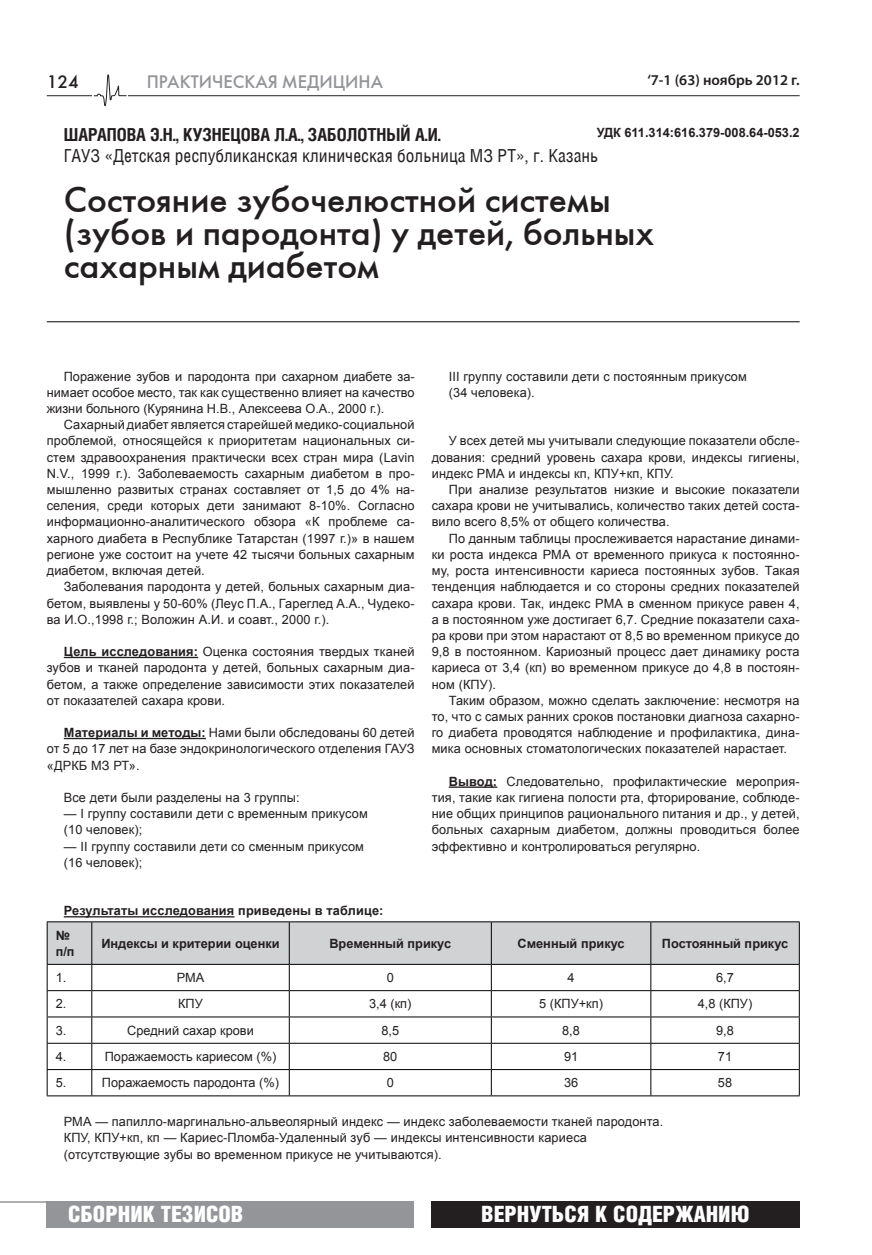
<style>
.page{position:relative;width:872px;height:1255px;background:#fff}
.page>*{position:absolute;margin:0;border:0;box-sizing:border-box;transform-origin:0 0}
.zagolovok{font:36px/33px "Futuris C";color:#231f20}
.t1{font:900 22.5px "Helios Cond";color:#fff}
.avtor_staty{font:18px/21px "Helios Cond";color:#231f20}
.t2{font:18px "Futuris C";color:#939598}
.avtor_staty-2{font:700 18px "Helios Cond";color:#231f20}
.t3{font:18px "Futuris C";color:#231f20}
.t4{font:600 15px "Myriad Pro";color:#231f20}
.osnovnoy_text{font:12.75px/16.2px "Arial";letter-spacing:.01em;color:#231f20;text-align:justify}
.osnovnoy_text-2{font:700 12.75px/16.2px "Arial";color:#231f20}
.s1{font-weight:700}
</style>
<div class="page">
<hr style="left:47px;top:95px;width:752px;height:1px;background:#231f20">
<div style="left:93px;top:73px;width:35px;height:33px;background:#fff"></div>
<svg style="left:93px;top:74px;width:34px;height:32px"></svg>
<div style="left:431px;top:1201px;width:368px;height:26px;background:#231f20"></div>
<div style="left:47px;top:1201px;width:367px;height:26px;background:#939598"></div>
<hr style="left:0;top:1201px;width:248px;height:1px;background:#939598">
<hr style="left:64px;top:656px;width:134px;height:2px;background:#231f20">
<hr style="left:64px;top:737px;width:142px;height:2px;background:#231f20">
<hr style="left:449px;top:786px;width:48px;height:1px;background:#231f20">
<hr style="left:47px;top:321px;width:752px;height:1px;background:#231f20">
<hr style="left:64px;top:916px;width:170px;height:1px;background:#231f20">
<svg style="left:47px;top:921px;width:753px;height:174px"></svg>
<hr style="left:47px;top:1095px;width:45px;height:1px;background:#000">
<hr style="left:92px;top:1095px;width:197px;height:1px;background:#000">
<hr style="left:289px;top:1095px;width:202px;height:1px;background:#000">
<hr style="left:491px;top:1095px;width:160px;height:1px;background:#000">
<hr style="left:651px;top:1095px;width:148px;height:1px;background:#000">
<h3 class="t3" style="left:47px;top:71px;width:33px">124</h3>
<h3 class="t2" style="left:147px;top:71px;width:238px">ПРАКТИЧЕСКАЯ МЕДИЦИНА</h3>
<p class="t4" style="left:647px;top:71px;width:154px">‘7-1 (63) ноябрь 2012 г.</p>
<p class="avtor_staty" style="left:64px;top:124px;width:536px;text-indent:53px"><span class="s1">ова Э.Н., Кузнецова Л.А., Заболотный А.И.<br></span>ГАУЗ «Детская республиканская клиническая больница МЗ РТ», г. Казань</p>
<p class="zagolovok" style="left:64px;top:183px;width:592px">Состояние зубочелюстной системы (зубов и пародонта) у детей, больных сахарным диабетом</p>
<p class="osnovnoy_text-2" style="left:597px;top:125px;width:10px">УДК</p>
<p class="osnovnoy_text-2" style="left:624px;top:125px;width:177px">611.314:616.379-008.64-053.2</p>
<p class="avtor_staty-2" style="left:64px;top:124px;width:12px">Шарап</p>
<p class="osnovnoy_text" style="left:47px;top:368px;width:369px;text-indent:17px">Поражение зубов и пародонта при сахарном диабете за&shy;нимает особое место, так как существенно влияет на качество жизни больного (Курянина Н.В., Алексеева О.А., 2000 г.).</p>
<p class="osnovnoy_text" style="left:47px;top:417px;width:369px;text-indent:17px">Сахарный диабет является старейшей медико-социальной проблемой, относящейся к приоритетам национальных си&shy;стем здравоохранения практически всех стран мира (Lavin N.V., 1999 г.). Заболеваемость сахарным диабетом в про&shy;мышленно развитых странах составляет от 1,5 до 4% на&shy;селения, среди которых дети занимают 8-10%. Согласно информационно-аналитического обзора «К проблеме са&shy;харного диабета в Республике Татарстан (1997 г.)» в нашем регионе уже состоит на учете 42 тысячи больных сахарным диабетом, включая детей.</p>
<p class="osnovnoy_text" style="left:47px;top:579px;width:369px;text-indent:17px">Заболевания пародонта у детей, больных сахарным диа&shy;бетом, выявлены у 50-60% (Леус П.А., Гареглед А.А., Чудеко&shy;ва И.О.,1998 г.; Воложин А.И. и соавт., 2000 г.).</p>
<p class="osnovnoy_text" style="left:47px;top:643px;width:369px;text-indent:17px"><span class="s1">Цель исследования:</span> Оценка состояния твердых тканей зубов и тканей пародонта у детей, больных сахарным диа&shy;бетом, а также определение зависимости этих показателей от показателей сахара крови.</p>
<p class="osnovnoy_text" style="left:47px;top:724px;width:369px;text-indent:17px"><span class="s1">Материалы и методы:</span> Нами были обследованы 60 детей от 5 до 17 лет на базе эндокринологического отделения ГАУЗ «ДРКБ МЗ РТ».</p>
<p class="osnovnoy_text" style="left:64px;top:789px;width:237px">Все дети были разделены на 3 группы:</p>
<p class="osnovnoy_text" style="left:64px;top:805px;width:305px">— I группу составили дети с временным прикусом</p>
<p class="osnovnoy_text" style="left:64px;top:822px;width:80px">(10 человек);</p>
<p class="osnovnoy_text" style="left:64px;top:838px;width:302px">— II группу составили дети со сменным прикусом</p>
<p class="osnovnoy_text" style="left:64px;top:854px;width:80px">(16 человек);</p>
<p class="osnovnoy_text" style="left:449px;top:368px;width:300px">III группу составили дети с постоянным прикусом</p>
<p class="osnovnoy_text" style="left:449px;top:384px;width:88px">(34 человека).</p>
<p class="osnovnoy_text" style="left:432px;top:433px;width:369px;text-indent:17px">У всех детей мы учитывали следующие показатели обсле&shy;дования: средний уровень сахара крови, индексы гигиены, индекс РМА и индексы кп, КПУ+кп, КПУ.</p>
<p class="osnovnoy_text" style="left:432px;top:481px;width:369px;text-indent:17px">При анализе результатов низкие и высокие показатели сахара крови не учитывались, количество таких детей соста&shy;вило всего 8,5% от общего количества.</p>
<p class="osnovnoy_text" style="left:432px;top:530px;width:369px;text-indent:17px">По данным таблицы прослеживается нарастание динами&shy;ки роста индекса РМА от временного прикуса к постоянно&shy;му, роста интенсивности кариеса постоянных зубов. Такая тенденция наблюдается и со стороны средних показателей сахара крови. Так, индекс РМА в сменном прикусе равен 4, а в постоянном уже достигает 6,7. Средние показатели саха&shy;ра крови при этом нарастают от 8,5 во временном прикусе до 9,8 в постоянном. Кариозный процесс дает динамику роста кариеса от 3,4 (кп) во временном прикусе до 4,8 в постоян&shy;ном (КПУ).</p>
<p class="osnovnoy_text" style="left:432px;top:692px;width:369px;text-indent:17px">Таким образом, можно сделать заключение: несмотря на то, что с самых ранних сроков постановки диагноза сахарно&shy;го диабета проводятся наблюдение и профилактика, дина&shy;мика основных стоматологических показателей нарастает.</p>
<p class="osnovnoy_text" style="left:432px;top:773px;width:369px;text-indent:17px"><span class="s1">Вывод:</span> Следовательно, профилактические мероприя&shy;тия, такие как гигиена полости рта, фторирование, соблюде&shy;ние общих принципов рационального питания и др., у детей, больных сахарным диабетом, должны проводиться более эффективно и контролироваться регулярно.</p>
<p class="osnovnoy_text-2" style="left:64px;top:903px;width:321px">Результаты исследования приведены в таблице:</p>
<p class="osnovnoy_text-2" style="left:56px;top:927px;width:20px">№ п/п</p>
<p class="osnovnoy_text-2" style="left:101px;top:935px;width:180px">Индексы и критерии оценки</p>
<p class="osnovnoy_text-2" style="left:329px;top:935px;width:123px">Временный прикус</p>
<p class="osnovnoy_text-2" style="left:517px;top:935px;width:108px">Сменный прикус</p>
<p class="osnovnoy_text-2" style="left:662px;top:935px;width:128px">Постоянный прикус</p>
<p class="osnovnoy_text" style="left:56px;top:969px;width:12px">1.</p>
<p class="osnovnoy_text" style="left:177px;top:969px;width:29px">РМА</p>
<p class="osnovnoy_text" style="left:387px;top:969px;width:9px">0</p>
<p class="osnovnoy_text" style="left:567px;top:969px;width:9px">4</p>
<p class="osnovnoy_text" style="left:716px;top:969px;width:19px">6,7</p>
<p class="osnovnoy_text" style="left:56px;top:995px;width:12px">2.</p>
<p class="osnovnoy_text" style="left:178px;top:995px;width:26px">КПУ</p>
<p class="osnovnoy_text" style="left:369px;top:995px;width:44px">3,4 (кп)</p>
<p class="osnovnoy_text" style="left:539px;top:995px;width:65px">5 (КПУ+кп)</p>
<p class="osnovnoy_text" style="left:698px;top:995px;width:56px">4,8 (КПУ)</p>
<p class="osnovnoy_text" style="left:56px;top:1022px;width:12px">3.</p>
<p class="osnovnoy_text" style="left:127px;top:1022px;width:128px">Средний сахар крови</p>
<p class="osnovnoy_text" style="left:381px;top:1022px;width:19px">8,5</p>
<p class="osnovnoy_text" style="left:562px;top:1022px;width:19px">8,8</p>
<p class="osnovnoy_text" style="left:716px;top:1022px;width:19px">9,8</p>
<p class="osnovnoy_text" style="left:56px;top:1048px;width:12px">4.</p>
<p class="osnovnoy_text" style="left:105px;top:1048px;width:173px">Поражаемость кариесом (%)</p>
<p class="osnovnoy_text" style="left:383px;top:1048px;width:16px">80</p>
<p class="osnovnoy_text" style="left:564px;top:1048px;width:16px">91</p>
<p class="osnovnoy_text" style="left:718px;top:1048px;width:16px">71</p>
<p class="osnovnoy_text" style="left:56px;top:1074px;width:12px">5.</p>
<p class="osnovnoy_text" style="left:102px;top:1074px;width:179px">Поражаемость пародонта (%)</p>
<p class="osnovnoy_text" style="left:387px;top:1074px;width:9px">0</p>
<p class="osnovnoy_text" style="left:564px;top:1074px;width:16px">36</p>
<p class="osnovnoy_text" style="left:718px;top:1074px;width:16px">58</p>
<p class="osnovnoy_text" style="left:64px;top:1113px;width:601px">РМА — папилло-маргинально-альвеолярный индекс — индекс заболеваемости тканей пародонта.</p>
<p class="osnovnoy_text" style="left:64px;top:1129px;width:524px">КПУ, КПУ+кп, кп — Кариес-Пломба-Удаленный зуб — индексы интенсивности кариеса</p>
<p class="osnovnoy_text" style="left:64px;top:1146px;width:379px">(отсутствующие зубы во временном прикусе не учитываются).</p>
<h2 class="t1" style="left:68px;top:1201px;width:177px">сборник тезисов</h2>
<h2 class="t1" style="left:481px;top:1201px;width:13px">ВЕРН</h2>
<h2 class="t1" style="left:529px;top:1201px;width:221px">УТЬСЯ К СОДЕРЖАНИ Ю</h2>
</div>
